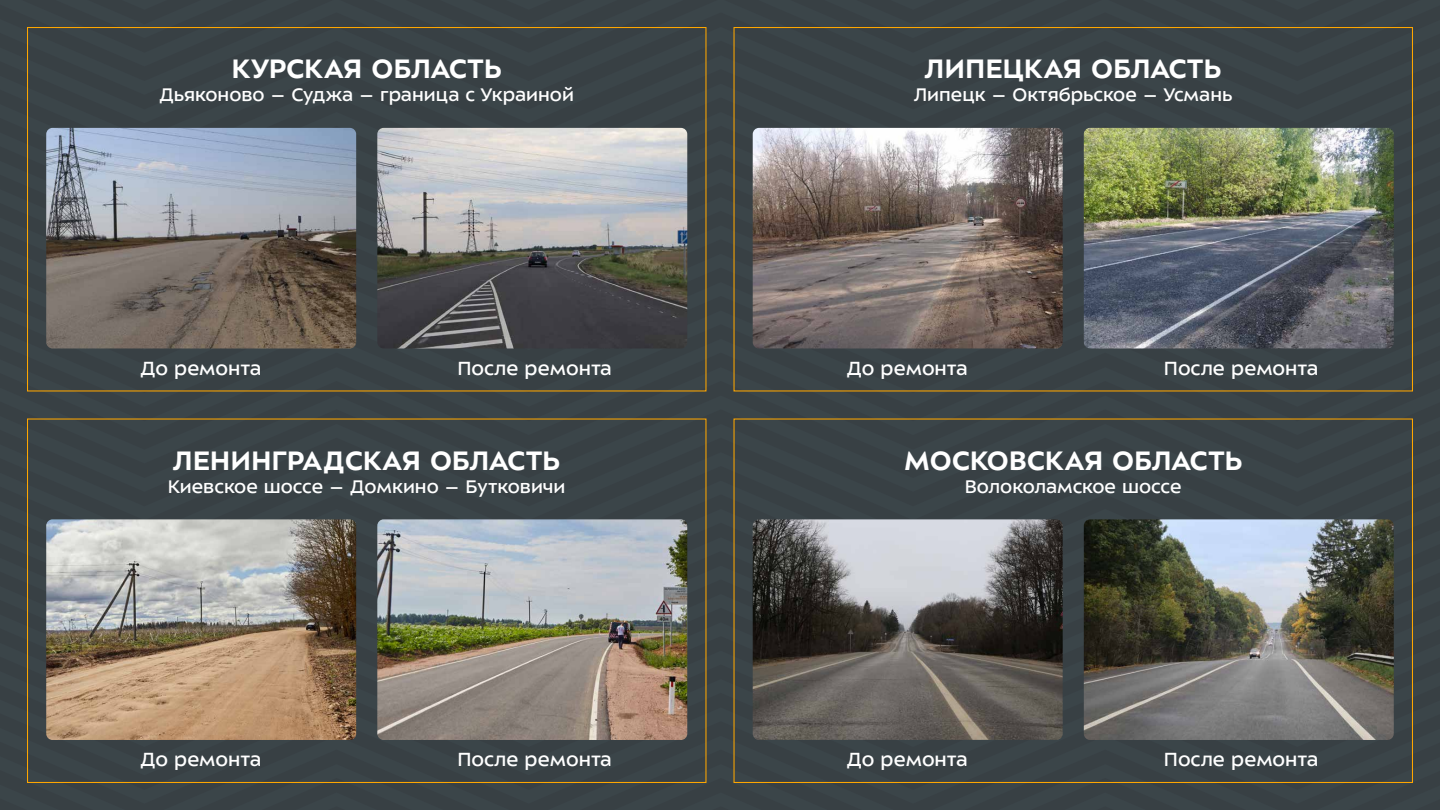
<style>
.page{position:relative;width:1440px;height:810px;background:#fff}
.page>*{position:absolute;margin:0;border:0;box-sizing:border-box;transform-origin:0 0}
.t1{font:700 29.25px "ALS Sector";color:#fff}
.t2{font:20.85px "ALS Sector";color:#fff}
.t3{font:19.95px "ALS Sector";color:#fff}
</style>
<div class="page">
<div style="left:0;top:0;width:1440px;height:12px;background:#384045"></div>
<div style="left:0;top:12px;width:1440px;height:29px;background:#3a4344"></div>
<div style="left:0;top:41px;width:1440px;height:28px;background:#394146"></div>
<div style="left:0;top:69px;width:1440px;height:29px;background:#394146"></div>
<div style="left:0;top:98px;width:1440px;height:28px;background:#394146"></div>
<svg style="left:0;top:126px;width:1440px;height:28px;background:#3e4647"></svg>
<div style="left:0;top:154px;width:1440px;height:29px;background:#3a4445"></div>
<div style="left:0;top:183px;width:1440px;height:28px;background:#3a4345"></div>
<div style="left:0;top:211px;width:1440px;height:28px;background:#3a4344"></div>
<div style="left:0;top:239px;width:1440px;height:29px;background:#3a4345"></div>
<div style="left:0;top:268px;width:1440px;height:28px;background:#3a4344"></div>
<div style="left:0;top:296px;width:1440px;height:28px;background:#3a4344"></div>
<svg style="left:0;top:324px;width:1440px;height:29px;background:#3d4446"></svg>
<div style="left:0;top:353px;width:1440px;height:28px;background:#394146"></div>
<div style="left:0;top:381px;width:1440px;height:28px;background:#3a4344"></div>
<div style="left:0;top:409px;width:1440px;height:29px;background:#3a4344"></div>
<div style="left:0;top:438px;width:1440px;height:28px;background:#394146"></div>
<div style="left:0;top:466px;width:1440px;height:28px;background:#394146"></div>
<div style="left:0;top:494px;width:1440px;height:29px;background:#394246"></div>
<div style="left:0;top:523px;width:1440px;height:28px;background:#394244"></div>
<div style="left:0;top:551px;width:1440px;height:29px;background:#3a4244"></div>
<div style="left:0;top:580px;width:1440px;height:28px;background:#394244"></div>
<div style="left:0;top:608px;width:1440px;height:28px;background:#394244"></div>
<div style="left:0;top:636px;width:1440px;height:29px;background:#3a4344"></div>
<div style="left:0;top:665px;width:1440px;height:28px;background:#3a4344"></div>
<div style="left:0;top:693px;width:1440px;height:28px;background:#3a4344"></div>
<div style="left:0;top:721px;width:1440px;height:29px;background:#384044"></div>
<div style="left:0;top:750px;width:1440px;height:28px;background:#394146"></div>
<div style="left:0;top:778px;width:1440px;height:32px;background:#3a4344"></div>
<img style="left:46px;top:128px;width:310px;height:220px">
<img style="left:377px;top:128px;width:310px;height:220px">
<img style="left:753px;top:128px;width:310px;height:220px">
<img style="left:1084px;top:128px;width:310px;height:220px">
<img style="left:753px;top:519px;width:310px;height:221px">
<img style="left:1084px;top:519px;width:310px;height:221px">
<img style="left:46px;top:519px;width:310px;height:221px">
<img style="left:377px;top:519px;width:310px;height:221px">
<h1 class="t1" style="left:232px;top:54px;width:272px">КУРСКАЯ ОБЛАСТЬ</h1>
<h1 class="t1" style="left:925px;top:54px;width:298px">ЛИПЕЦКАЯ ОБЛАСТЬ</h1>
<p class="t3" style="left:159px;top:85px;width:416px">Дьяконово – Суджа – граница с Украиной</p>
<p class="t3" style="left:914px;top:85px;width:320px">Липецк – Октябрьское – Усмань</p>
<p class="t2" style="left:140px;top:357px;width:123px">До ремонта</p>
<p class="t2" style="left:457px;top:357px;width:156px">После ремонта</p>
<p class="t2" style="left:847px;top:357px;width:123px">До ремонта</p>
<p class="t2" style="left:1164px;top:357px;width:156px">После ремонта</p>
<h1 class="t1" style="left:173px;top:445px;width:389px">ЛЕНИНГРАДСКАЯ ОБЛАСТЬ</h1>
<h1 class="t1" style="left:904px;top:445px;width:340px">МОСКОВСКАЯ ОБЛАСТЬ</h1>
<p class="t3" style="left:168px;top:476px;width:399px">Киевское шоссе – Домкино – Бутковичи</p>
<p class="t3" style="left:965px;top:476px;width:218px">Волоколамское шоссе</p>
<p class="t2" style="left:140px;top:749px;width:123px">До ремонта</p>
<p class="t2" style="left:457px;top:749px;width:156px">После ремонта</p>
<p class="t2" style="left:847px;top:749px;width:123px">До ремонта</p>
<p class="t2" style="left:1164px;top:749px;width:156px">После ремонта</p>
</div>
